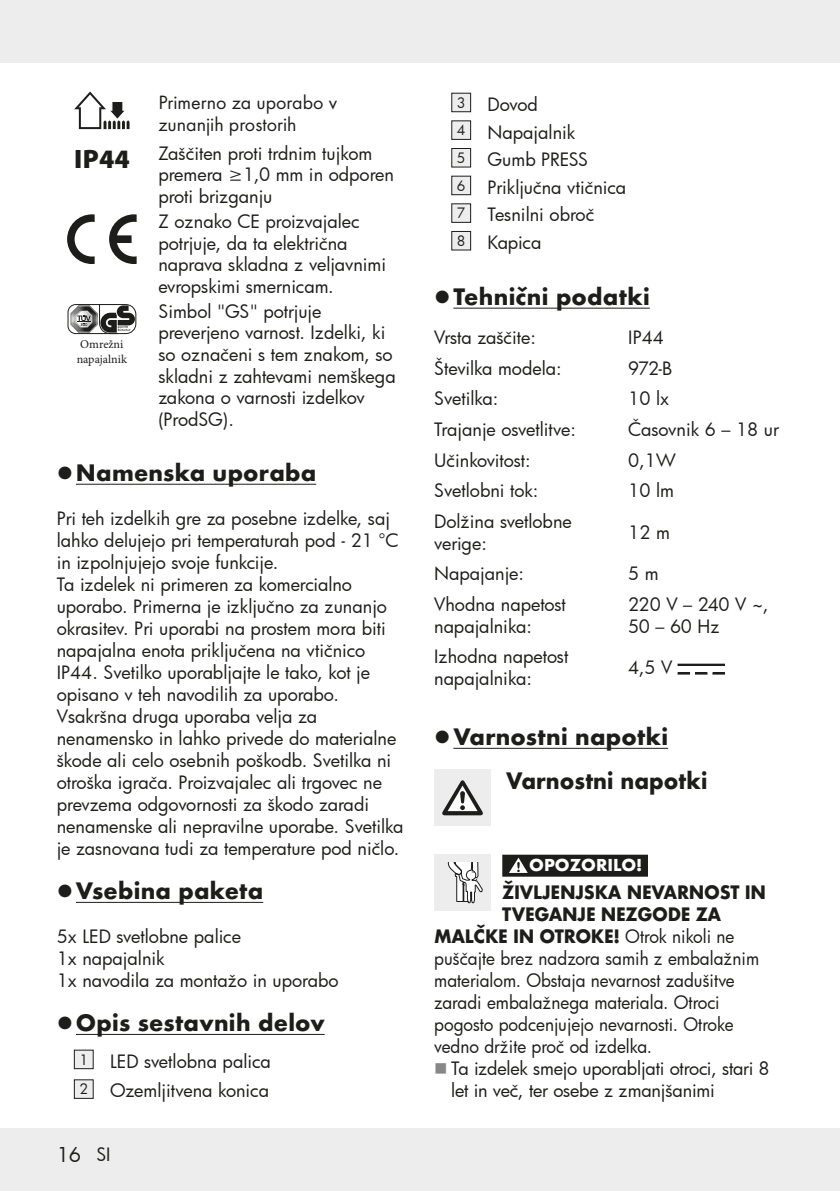
<style>
.page{position:relative;width:840px;height:1191px;background:#fff}
.page>*{position:absolute;margin:0;border:0;box-sizing:border-box;transform-origin:0 0}
.t1{font:700 22px/44px "Futura";letter-spacing:.01em;color:#1d1d1b}
.t2{font:20px/22px "Futura TOT";color:#1d1d1b}
.t3{font:20px "Futura";color:#1d1d1b}
.t4{font:18px/22px "Futura";color:#1d1d1b}
.t5{font:18px "Futura";color:#1d1d1b;scale:.95 1}
.t6{font:700 18px "Futura";letter-spacing:-.02em;color:#1d1d1b;scale:.95 1}
.t7{font:700 16px "Futura";color:#fff}
.t8{font:12px/14.4px "Minion Pro";color:#1d1d1b}
.s1{font-family:"Myriad Pro";font-weight:900;font-size:26.6px}
.s2{font-weight:400}
</style>
<div class="page">
<div style="left:0;top:0;width:839px;height:62px;background:#ededed"></div>
<hr style="left:839px;top:0;width:1px;height:62px;background:#ededed">
<div style="left:0;top:1128px;width:839px;height:63px;background:#ededed"></div>
<hr style="left:839px;top:1128px;width:1px;height:63px;background:#ededed">
<hr style="left:76px;top:484px;width:240px;height:1px;background:#1d1d1b">
<hr style="left:76px;top:902px;width:187px;height:1px;background:#1d1d1b">
<hr style="left:76px;top:1034px;width:248px;height:1px;background:#1d1d1b">
<svg style="left:74px;top:91px;width:55px;height:38px"></svg>
<svg style="left:67px;top:214px;width:28px;height:50px"></svg>
<svg style="left:109px;top:214px;width:27px;height:50px"></svg>
<svg style="left:67px;top:304px;width:69px;height:30px"></svg>
<div style="left:74px;top:1050px;width:19px;height:18px;background:#ededed"></div>
<div style="left:74px;top:1049px;width:20px;height:20px;border:1px solid #1d1d1b"></div>
<div style="left:74px;top:1079px;width:19px;height:19px;background:#ededed"></div>
<hr style="left:453px;top:308px;width:196px;height:1px;background:#1d1d1b">
<hr style="left:453px;top:748px;width:214px;height:1px;background:#1d1d1b">
<div style="left:502px;top:854px;width:145px;height:22px;background:#1d1d1b"></div>
<div style="left:451px;top:93px;width:19px;height:19px;background:#ededed"></div>
<div style="left:451px;top:93px;width:20px;height:19px;border:1px solid #1d1d1b"></div>
<div style="left:451px;top:121px;width:19px;height:18px;background:#ededed"></div>
<div style="left:451px;top:120px;width:20px;height:20px;border:1px solid #1d1d1b"></div>
<div style="left:451px;top:148px;width:19px;height:19px;background:#ededed"></div>
<div style="left:451px;top:148px;width:20px;height:19px;border:1px solid #1d1d1b"></div>
<div style="left:451px;top:176px;width:19px;height:19px;background:#ededed"></div>
<div style="left:451px;top:176px;width:20px;height:19px;border:1px solid #1d1d1b"></div>
<div style="left:451px;top:204px;width:19px;height:18px;background:#ededed"></div>
<div style="left:451px;top:203px;width:20px;height:20px;border:1px solid #1d1d1b"></div>
<div style="left:451px;top:231px;width:19px;height:19px;background:#ededed"></div>
<div style="left:451px;top:231px;width:20px;height:19px;border:1px solid #1d1d1b"></div>
<svg style="left:695px;top:672px;width:11px;height:2px"></svg>
<svg style="left:677px;top:672px;width:12px;height:2px"></svg>
<svg style="left:712px;top:672px;width:12px;height:2px"></svg>
<div style="left:677px;top:664px;width:47px;height:1px;border:1px solid #1d1d1b"></div>
<div style="left:434px;top:769px;width:56px;height:57px;background:#ededed"></div>
<svg style="left:442px;top:780px;width:40px;height:35px"></svg>
<div style="left:434px;top:854px;width:56px;height:57px;background:#ededed"></div>
<svg style="left:447px;top:863px;width:35px;height:41px"></svg>
<svg style="left:509px;top:857px;width:18px;height:16px"></svg>
<p class="t2" style="left:158px;top:92px;width:180px">Primerno za uporabo v zunanjih prostorih</p>
<p class="t4" style="left:158px;top:142px;width:237px;text-indent:-84px"><span class="s1">IP44</span> Zaščiten proti trdnim tujkom premera ≥1,0 mm in odporen proti brizganju</p>
<p class="t4" style="left:158px;top:210px;width:229px">Z oznako CE proizvajalec potrjuje, da ta električna naprava skladna z veljavnimi evropskimi smernicam.</p>
<p class="t4" style="left:158px;top:300px;width:239px">Simbol "GS" potrjuje preverjeno varnost. Izdelki, ki so označeni s tem znakom, so skladni z zahtevami nemškega zakona o varnosti izdelkov (ProdSG).</p>
<p class="t1" style="left:76px;top:451px;width:241px">Namenska uporaba</p>
<p class="t4" style="left:57px;top:507px;width:348px">Pri teh izdelkih gre za posebne izdelke, saj lahko delujejo pri temperaturah pod - 21 °C in izpolnjujejo svoje funkcije.<br>Ta izdelek ni primeren za komercialno uporabo. Primerna je izključno za zunanjo okrasitev. Pri uporabi na prostem mora biti napajalna enota priključena na vtičnico IP44. Svetilko uporabljajte le tako, kot je opisano v teh navodilih za uporabo.<br>Vsakršna druga uporaba velja za nenamensko in lahko privede do materialne škode ali celo osebnih poškodb. Svetilka ni otroška igrača. Proizvajalec ali trgovec ne prevzema odgovornosti za škodo zaradi nenamenske ali nepravilne uporabe. Svetilka je zasnovana tudi za temperature pod ničlo.</p>
<p class="t1" style="left:76px;top:869px;width:189px">Vsebina paketa</p>
<p class="t4" style="left:57px;top:925px;width:283px">5x LED svetlobne palice<br>1x napajalnik<br>1x navodila za montažo in uporabo</p>
<p class="t1" style="left:76px;top:1001px;width:250px">Opis sestavnih delov</p>
<p class="t4" style="left:79px;top:1046px;width:193px;line-height:29.6px"><sup>1</sup> LED svetlobna palica<br><sup>2</sup> Ozemljitvena konica</p>
<p class="t8" style="left:77px;top:337px;width:52px">Omrežni napajalnik</p>
<p class="t3" style="left:57px;top:1140px;width:26px">16</p>
<p class="t4" style="left:96px;top:1143px;width:16px">SI</p>
<p class="t4" style="left:456px;top:90px;width:171px;line-height:27.6px"><sup>3</sup> Dovod<br><sup>4</sup> Napajalnik<br><sup>5</sup> Gumb PRESS<br><sup>6</sup> Priključna vtičnica<br><sup>7</sup> Tesnilni obroč<br><sup>8</sup> Kapica</p>
<p class="t1" style="left:453px;top:275px;width:198px">Tehnični podatki</p>
<p class="t4" style="left:434px;top:326px;width:103px">Vrsta zaščite:</p>
<p class="t4" style="left:628px;top:326px;width:37px">IP44</p>
<p class="t4" style="left:434px;top:356px;width:129px">Številka modela:</p>
<p class="t4" style="left:628px;top:356px;width:46px">972-B</p>
<p class="t4" style="left:434px;top:387px;width:66px">Svetilka:</p>
<p class="t4" style="left:628px;top:387px;width:42px">10 lx</p>
<p class="t4" style="left:434px;top:418px;width:143px">Trajanje osvetlitve:</p>
<p class="t4" style="left:628px;top:418px;width:152px">Časovnik 6 – 18 ur</p>
<p class="t4" style="left:434px;top:449px;width:98px">Učinkovitost:</p>
<p class="t4" style="left:628px;top:449px;width:49px">0,1W</p>
<p class="t4" style="left:434px;top:479px;width:106px">Svetlobni tok:</p>
<p class="t4" style="left:628px;top:479px;width:47px">10 lm</p>
<p class="t4" style="left:434px;top:510px;width:139px">Dolžina svetlobne verige:</p>
<p class="t4" style="left:628px;top:521px;width:43px">12 m</p>
<p class="t4" style="left:434px;top:562px;width:91px">Napajanje:</p>
<p class="t4" style="left:628px;top:562px;width:32px">5 m</p>
<p class="t4" style="left:434px;top:593px;width:133px">Vhodna napetost napajalnika:</p>
<p class="t4" style="left:628px;top:593px;width:142px">220 V – 240 V ~,<br>50 – 60 Hz</p>
<p class="t4" style="left:434px;top:645px;width:135px">Izhodna napetost napajalnika:</p>
<p class="t4" style="left:628px;top:656px;width:46px">4,5 V</p>
<p class="t1" style="left:506px;top:715px;width:202px;text-indent:-53px">Varnostni napotki<br>Varnostni napotki</p>
<p class="t7" style="left:529px;top:853px;width:114px">OPOZORILO!</p>
<p class="t6" style="left:502px;top:879px;width:279px">ŽIVLJENJSKA NEVARNOST IN</p>
<p class="t6" style="left:502px;top:901px;width:232px">TVEGANJE NEZGODE ZA</p>
<p class="t6" style="left:434px;top:923px;width:317px">MALČKE IN OTROKE! <span class="s2">Otrok nikoli ne</span></p>
<p class="t5" style="left:434px;top:946px;width:343px">puščajte brez nadzora samih z embalažnim</p>
<p class="t5" style="left:434px;top:968px;width:318px">materialom. Obstaja nevarnost zadušitve</p>
<p class="t5" style="left:434px;top:990px;width:302px">zaradi embalažnega materiala. Otroci</p>
<p class="t5" style="left:434px;top:1012px;width:316px">pogosto podcenjujejo nevarnosti. Otroke</p>
<p class="t5" style="left:434px;top:1034px;width:231px">vedno držite proč od izdelka.</p>
<p class="t4" style="left:451px;top:1057px;width:320px">Ta izdelek smejo uporabljati otroci, stari 8</p>
<p class="t4" style="left:451px;top:1079px;width:265px">let in več, ter osebe z zmanjšanimi</p>
</div>
